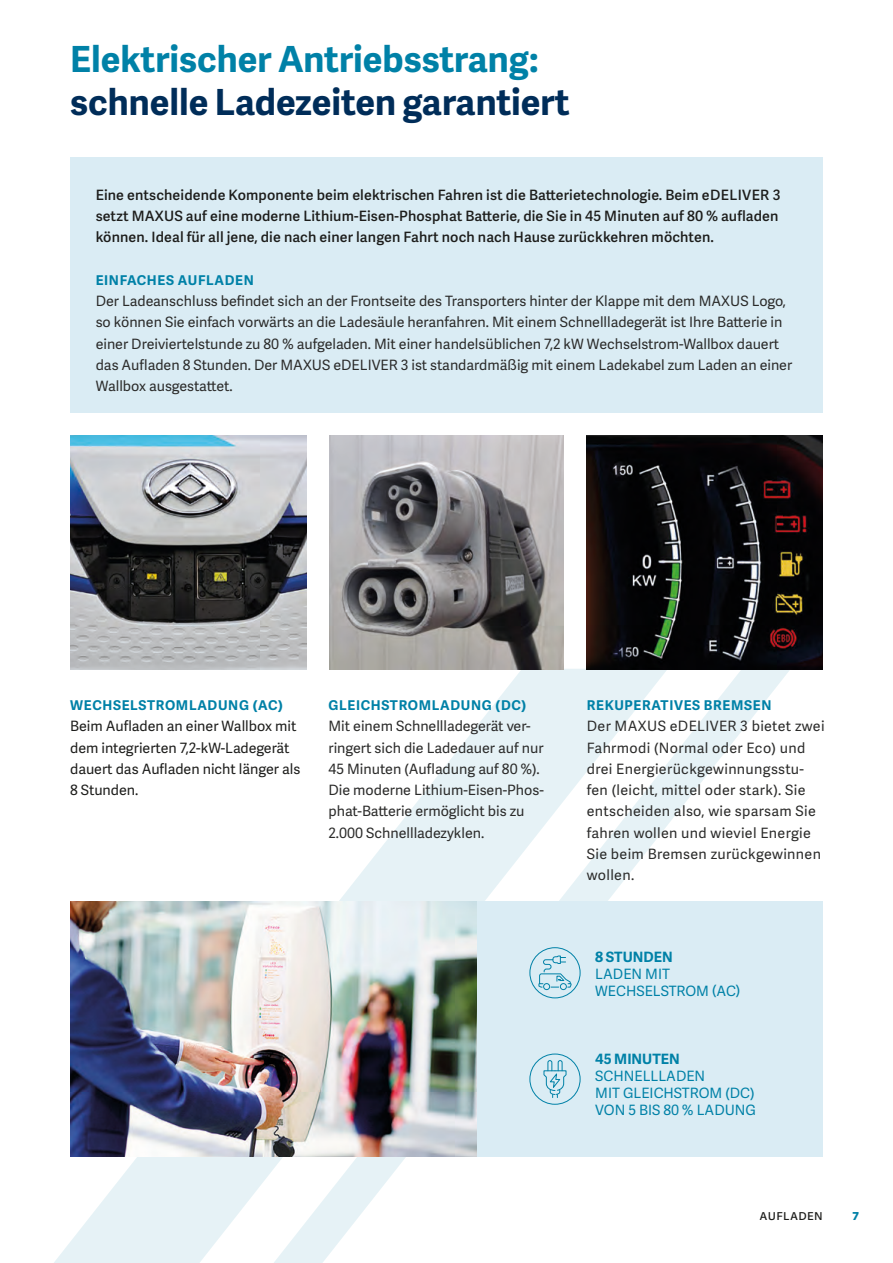
<style>
.page{position:relative;width:893px;height:1263px;background:#fff}
.page>*{position:absolute;margin:0;border:0;box-sizing:border-box;transform-origin:0 0}
.t1{font:700 36px "Adelle Sans";color:#002d59}
.t2{font:700 36px "Adelle Sans";color:#0081a7}
.t3{font:14.25px/21.3px "Adelle Sans";color:#2b2b2a}
.t4{font:600 14.25px/21.3px "Adelle Sans";letter-spacing:.01em;color:#1d1d1b}
.t5{font:14.25px/21.3px "Adelle Sans";letter-spacing:.025em;color:#2b2b2a}
.t6{font:14.25px/21.3px "Adelle Sans";color:#1d1d1b}
.t7{font:14.25px/17.1px "Adelle Sans";color:#0081a7}
.t8{font:700 14.25px "Adelle Sans";color:#0081a7}
.t9{font:700 13.5px "Adelle Sans";letter-spacing:.05em;color:#0081a7}
</style>
<div class="page">
<svg style="left:54px;top:669px;width:140px;height:594px"></svg>
<svg style="left:194px;top:669px;width:597px;height:594px"></svg>
<div style="left:70px;top:157px;width:753px;height:255px;background:#daecf4"></div>
<img style="left:587px;top:435px;width:236px;height:234px">
<img style="left:70px;top:435px;width:236px;height:234px">
<img style="left:330px;top:435px;width:233px;height:234px">
<div style="left:328px;top:901px;width:495px;height:256px;background:#daecf4"></div>
<img style="left:70px;top:901px;width:406px;height:256px">
<svg style="left:543px;top:1060px;width:23px;height:37px"></svg>
<div style="left:529px;top:1053px;width:52px;height:52px;border:1px solid #0081a7;border-radius:50%"></div>
<div style="left:543px;top:983px;width:7px;height:7px;border:1px solid #0081a7;border-radius:50%"></div>
<div style="left:560px;top:983px;width:7px;height:7px;border:1px solid #0081a7;border-radius:50%"></div>
<svg style="left:538px;top:955px;width:34px;height:33px"></svg>
<div style="left:529px;top:947px;width:52px;height:51px;border:1px solid #0081a7;border-radius:50%"></div>
<h1 class="t2" style="left:70px;top:33px;width:470px">Elektrischer Antriebsstrang:</h1>
<h1 class="t1" style="left:70px;top:76px;width:501px">schnelle Ladezeiten garantiert</h1>
<p class="t4" style="left:96px;top:184px;width:686px">Eine entscheidende Komponente beim elektrischen Fahren ist die Batterietechnologie. Beim eDELIVER 3 setzt MAXUS auf eine moderne Lithium-Eisen-Phosphat Batterie, die Sie in 45 Minuten auf 80 % aufladen können. Ideal für all jene, die nach einer langen Fahrt noch nach Hause zurückkehren möchten.</p>
<p class="t9" style="left:96px;top:270px;width:160px">EINFACHES AUFLADEN</p>
<p class="t3" style="left:96px;top:290px;width:698px">Der Ladeanschluss befindet sich an der Frontseite des Transporters hinter der Klappe mit dem MAXUS Logo, so können Sie einfach vorwärts an die Ladesäule heranfahren. Mit einem Schnellladegerät ist Ihre Batterie in einer Dreiviertelstunde zu 80 % aufgeladen. Mit einer handelsüblichen 7,2 kW Wechselstrom-Wallbox dauert das Aufladen 8 Stunden. Der MAXUS eDELIVER 3 ist standardmäßig mit einem Ladekabel zum Laden an einer Wallbox ausgestattet.</p>
<p class="t9" style="left:70px;top:695px;width:214px">WECHSELSTROMLADUNG (AC)</p>
<p class="t6" style="left:70px;top:715px;width:232px">Beim Aufladen an einer Wallbox mit dem integrierten 7,2-kW-Ladegerät dauert das Aufladen nicht länger als<br>8 Stunden.</p>
<p class="t9" style="left:328px;top:695px;width:199px">GLEICHSTROMLADUNG (DC)</p>
<p class="t3" style="left:328px;top:715px;width:217px">Mit einem Schnellladegerät ver&shy;ringert sich die Ladedauer auf nur<br>45 Minuten (Aufladung auf 80 %).<br>Die moderne Lithium-Eisen-Phos&shy;phat-Batterie ermöglicht bis zu<br>2.000 Schnellladezyklen.</p>
<p class="t9" style="left:587px;top:695px;width:186px">REKUPERATIVES BREMSEN</p>
<p class="t5" style="left:587px;top:715px;width:239px">Der MAXUS eDELIVER 3 bietet zwei<br>Fahrmodi (Normal oder Eco) und drei Energierückgewinnungsstu&shy;fen (leicht, mittel oder stark). Sie entscheiden also, wie sparsam Sie fahren wollen und wieviel Energie<br>Sie beim Bremsen zurückgewinnen wollen.</p>
<p class="t8" style="left:595px;top:946px;width:79px">8 STUNDEN</p>
<p class="t7" style="left:595px;top:965px;width:147px">LADEN MIT<br>WECHSELSTROM (AC)</p>
<p class="t8" style="left:595px;top:1048px;width:86px">45 MINUTEN</p>
<p class="t7" style="left:595px;top:1067px;width:162px">SCHNELLLADEN<br>MIT GLEICHSTROM (DC)<br>VON 5 BIS 80 % LADUNG</p>
<p class="t6" style="left:759px;top:1204px;width:56px">AUFLADEN</p>
<p class="t8" style="left:852px;top:1205px;width:8px">7</p>
</div>
